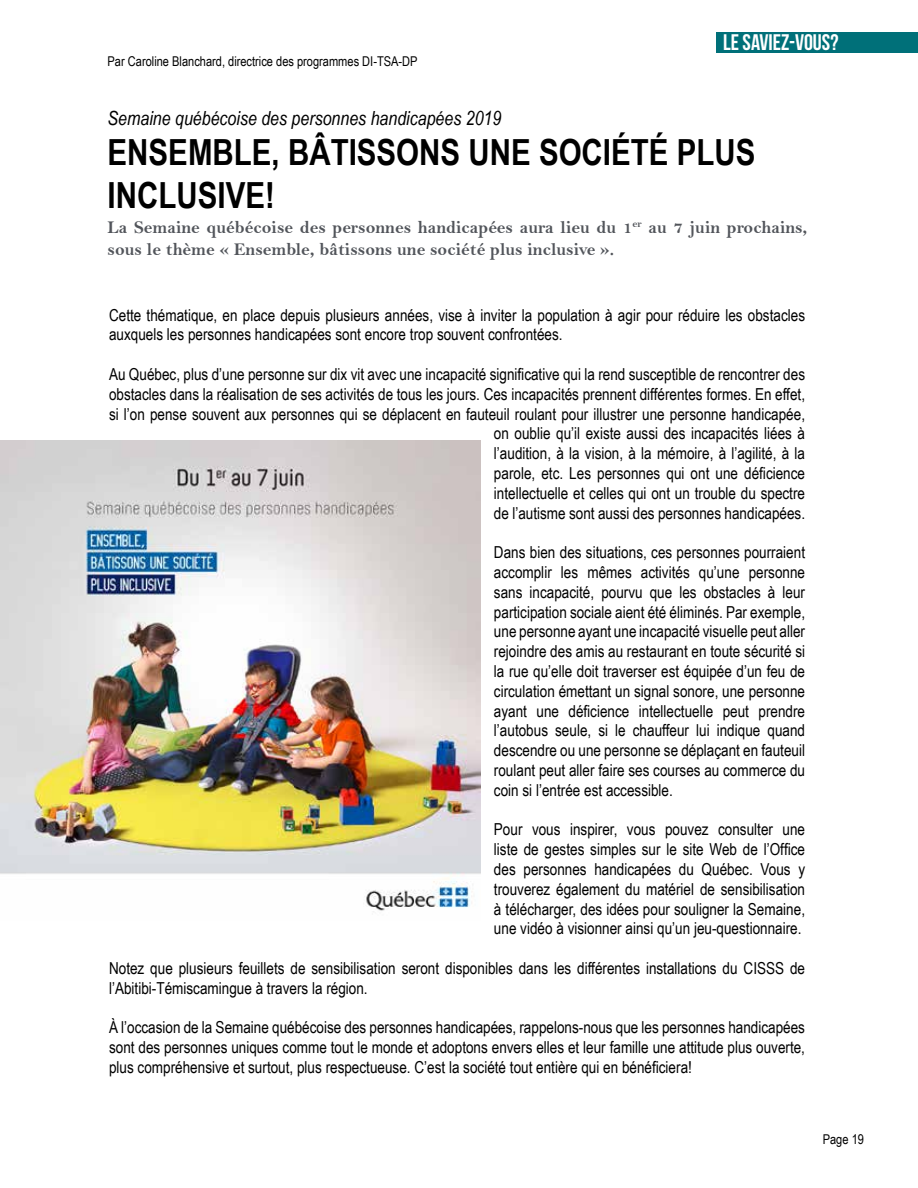
<style>
.page{position:relative;width:918px;height:1188px;background:#fff}
.page>*{position:absolute;margin:0;border:0;box-sizing:border-box;transform-origin:0 0}
.t1{font:700 36px/43.2px "Arial Narrow";color:#000}
.t2{font:22.5px "Bebas Neue";color:#fff}
.t3{font:italic 19.5px "Arial Narrow";color:#000}
.t4{font:18px/21.6px "Bell MT Bold";color:#52555b}
.t5{font:16.5px/19.8px "Arial Narrow";color:#000;text-align:justify}
.t6{font:13.5px "Arial Narrow";color:#000}
</style>
<div class="page">
<div style="left:716px;top:33px;width:202px;height:20px;background:#007079"></div>
<img style="left:0;top:440px;width:480px;height:472px">
<p class="t6" style="left:108px;top:51px;width:312px">Par Caroline Blanchard, directrice des programmes DI-TSA-DP</p>
<h2 class="t2" style="left:723px;top:30px;width:117px">LE SAVIEZ-VOUS?</h2>
<p class="t3" style="left:108px;top:105px;width:395px">Semaine québécoise des personnes handicapées 2019</p>
<h1 class="t1" style="left:108px;top:129px;width:649px">ENSEMBLE, BÂTISSONS UNE SOCIÉTÉ PLUS<br>INCLUSIVE!</h1>
<p class="t4" style="left:108px;top:216px;width:701px">La Semaine québécoise des personnes handicapées aura lieu du 1<sup>er</sup> au 7 juin prochains, sous le thème « Ensemble, bâtissons une société plus inclusive ».</p>
<p class="t5" style="left:109px;top:304px;width:698px">Cette thématique, en place depuis plusieurs années, vise à inviter la population à agir pour réduire les obstacles auxquels les personnes handicapées sont encore trop souvent confrontées.</p>
<p class="t5" style="left:109px;top:364px;width:698px;text-align:right">Au Québec, plus d’une personne sur dix vit avec une incapacité significative qui la rend susceptible de rencontrer des obstacles dans la réalisation de ses activités de tous les jours. Ces incapacités prennent différentes formes. En effet, si l’on pense souvent aux personnes qui se déplacent en fauteuil roulant pour illustrer une personne handicapée, on oublie qu’il existe aussi des incapacités liées à<br>l’audition, à la vision, à la mémoire, à l’agilité, à la<br>parole, etc. Les personnes qui ont une déficience<br>intellectuelle et celles qui ont un trouble du spectre<br>de l’autisme sont aussi des personnes handicapées.</p>
<p class="t5" style="left:494px;top:542px;width:313px">Dans bien des situations, ces personnes pourraient accomplir les mêmes activités qu’une personne sans incapacité, pourvu que les obstacles à leur participation sociale aient été éliminés. Par exemple, une personne ayant une incapacité visuelle peut aller rejoindre des amis au restaurant en toute sécurité si la rue qu’elle doit traverser est équipée d’un feu de circulation émettant un signal sonore, une personne ayant une déficience intellectuelle peut prendre l’autobus seule, si le chauffeur lui indique quand descendre ou une personne se déplaçant en fauteuil roulant peut aller faire ses courses au commerce du coin si l’entrée est accessible.</p>
<p class="t5" style="left:494px;top:819px;width:313px">Pour vous inspirer, vous pouvez consulter une liste de gestes simples sur le site Web de l’Office des personnes handicapées du Québec. Vous y trouverez également du matériel de sensibilisation à télécharger, des idées pour souligner la Semaine, une vidéo à visionner ainsi qu’un jeu-questionnaire.</p>
<p class="t5" style="left:109px;top:958px;width:698px">Notez que plusieurs feuillets de sensibilisation seront disponibles dans les différentes installations du CISSS de l’Abitibi-Témiscamingue à travers la région.</p>
<p class="t5" style="left:109px;top:1017px;width:698px">À l’occasion de la Semaine québécoise des personnes handicapées, rappelons-nous que les personnes handicapées sont des personnes uniques comme tout le monde et adoptons envers elles et leur famille une attitude plus ouverte, plus compréhensive et surtout, plus respectueuse. C’est la société tout entière qui en bénéficiera!</p>
<p class="t6" style="left:823px;top:1129px;width:43px">Page 19</p>
</div>
